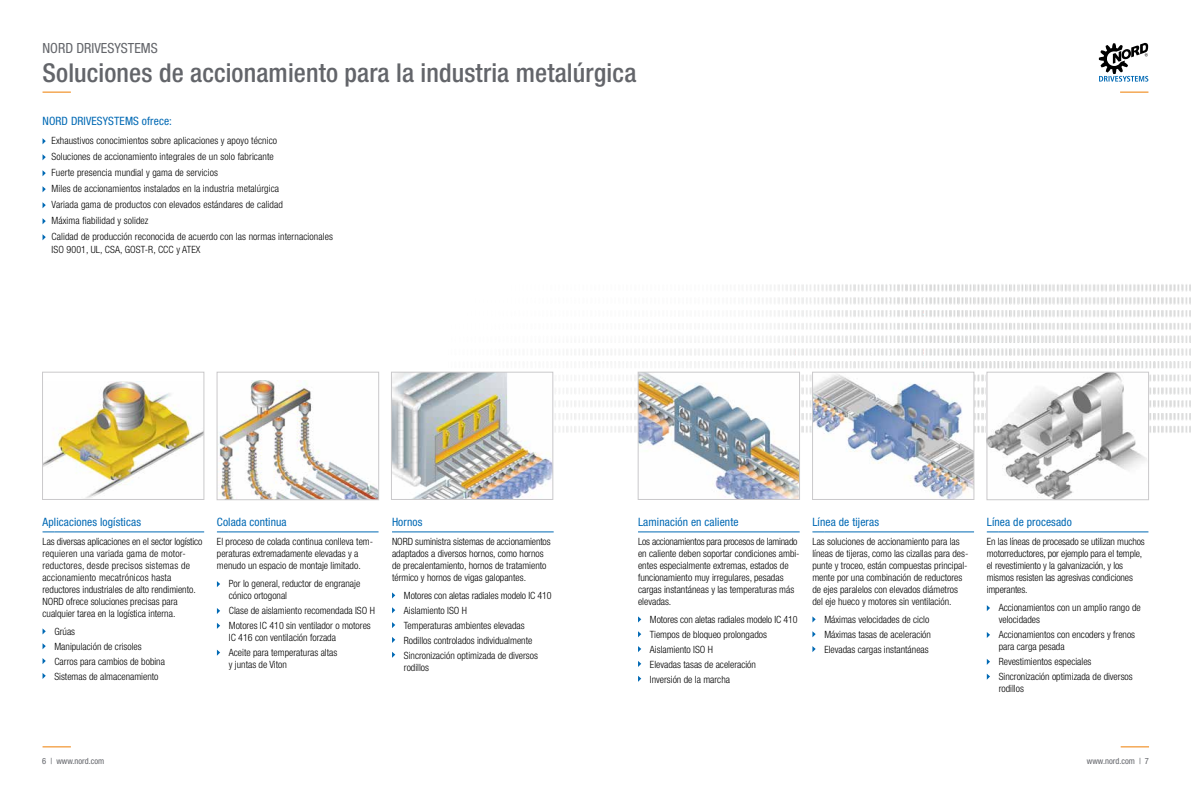
<style>
.page{position:relative;width:1191px;height:792px;background:#fff}
.page>*{position:absolute;margin:0;border:0;box-sizing:border-box;transform-origin:0 0}
.t1{font:500 condensed 26px "Helvetica Neue LT Std";letter-spacing:.005em;color:#63656a}
.t2{font:condensed 14px "Helvetica Neue LT Std";color:#63656a}
.t3{font:condensed 11.5px "Helvetica Neue LT Std";letter-spacing:.01em;color:#0069b4}
.t4{font:300 condensed 10px/12px "Helvetica Neue LT Std";color:#000}
.t5{font:condensed 8.5px "Helvetica Neue LT Std";color:#63656a}
</style>
<div class="page">
<svg style="left:43px;top:746px;width:28px;height:1px"></svg>
<svg style="left:43px;top:92px;width:28px;height:1px"></svg>
<svg style="left:1120px;top:92px;width:28px;height:1px"></svg>
<svg style="left:1098px;top:43px;width:50px;height:39px"></svg>
<svg style="left:1120px;top:746px;width:29px;height:1px"></svg>
<img style="left:449px;top:284px;width:742px;height:151px">
<img style="left:219px;top:381px;width:158px;height:117px">
<div style="left:217px;top:372px;width:162px;height:128px;border:1px solid #cac9cb"></div>
<img style="left:393px;top:374px;width:158px;height:124px">
<div style="left:391px;top:372px;width:162px;height:128px;border:1px solid #cac9cb"></div>
<img style="left:640px;top:374px;width:157px;height:124px">
<div style="left:638px;top:372px;width:161px;height:128px;border:1px solid #cac9cb"></div>
<img style="left:814px;top:374px;width:158px;height:124px">
<div style="left:812px;top:372px;width:162px;height:128px;border:1px solid #cac9cb"></div>
<img style="left:988px;top:374px;width:158px;height:124px">
<div style="left:986px;top:372px;width:162px;height:128px;border:1px solid #cac9cb"></div>
<img style="left:44px;top:381px;width:158px;height:117px">
<div style="left:42px;top:372px;width:162px;height:128px;border:1px solid #cac9cb"></div>
<hr style="left:54px;top:532px;width:150px;height:1px;background:#0069b4">
<svg style="left:43px;top:643px;width:3px;height:6px"></svg>
<svg style="left:43px;top:658px;width:3px;height:6px"></svg>
<svg style="left:43px;top:673px;width:3px;height:6px"></svg>
<svg style="left:217px;top:532px;width:12px;height:1px"></svg>
<hr style="left:229px;top:532px;width:149px;height:1px;background:#0069b4">
<svg style="left:217px;top:581px;width:3px;height:6px"></svg>
<svg style="left:217px;top:608px;width:3px;height:6px"></svg>
<svg style="left:217px;top:623px;width:3px;height:6px"></svg>
<svg style="left:217px;top:650px;width:3px;height:6px"></svg>
<svg style="left:392px;top:532px;width:12px;height:1px"></svg>
<hr style="left:404px;top:532px;width:149px;height:1px;background:#0069b4">
<svg style="left:392px;top:592px;width:3px;height:6px"></svg>
<svg style="left:392px;top:607px;width:3px;height:6px"></svg>
<svg style="left:392px;top:622px;width:3px;height:6px"></svg>
<svg style="left:392px;top:637px;width:3px;height:6px"></svg>
<svg style="left:392px;top:652px;width:3px;height:6px"></svg>
<svg style="left:638px;top:532px;width:12px;height:1px"></svg>
<hr style="left:650px;top:532px;width:149px;height:1px;background:#0069b4">
<svg style="left:638px;top:616px;width:3px;height:6px"></svg>
<svg style="left:638px;top:631px;width:3px;height:6px"></svg>
<svg style="left:638px;top:646px;width:3px;height:6px"></svg>
<svg style="left:638px;top:661px;width:3px;height:6px"></svg>
<svg style="left:638px;top:676px;width:3px;height:6px"></svg>
<svg style="left:812px;top:532px;width:12px;height:1px"></svg>
<hr style="left:824px;top:532px;width:150px;height:1px;background:#0069b4">
<svg style="left:812px;top:616px;width:3px;height:6px"></svg>
<svg style="left:812px;top:631px;width:3px;height:6px"></svg>
<svg style="left:812px;top:646px;width:3px;height:6px"></svg>
<svg style="left:986px;top:532px;width:12px;height:1px"></svg>
<hr style="left:998px;top:532px;width:150px;height:1px;background:#0069b4">
<svg style="left:986px;top:605px;width:4px;height:6px"></svg>
<svg style="left:986px;top:632px;width:4px;height:6px"></svg>
<svg style="left:986px;top:659px;width:4px;height:6px"></svg>
<svg style="left:986px;top:674px;width:4px;height:6px"></svg>
<svg style="left:43px;top:138px;width:3px;height:6px"></svg>
<svg style="left:43px;top:154px;width:3px;height:6px"></svg>
<svg style="left:43px;top:170px;width:3px;height:6px"></svg>
<svg style="left:43px;top:186px;width:3px;height:6px"></svg>
<svg style="left:43px;top:202px;width:3px;height:6px"></svg>
<svg style="left:43px;top:218px;width:3px;height:6px"></svg>
<svg style="left:43px;top:234px;width:3px;height:6px"></svg>
<h2 class="t2" style="left:43px;top:40px;width:117px">NORD DRIVESYSTEMS</h2>
<h1 class="t1" style="left:43px;top:57px;width:595px">Soluciones de accionamiento para la industria metalúrgica</h1>
<p class="t3" style="left:43px;top:114px;width:131px">NORD DRIVESYSTEMS ofrece:</p>
<p class="t4" style="left:52px;top:133px;width:283px;line-height:16px">Exhaustivos conocimientos sobre aplicaciones y apoyo técnico<br>Soluciones de accionamiento integrales de un solo fabricante<br>Fuerte presencia mundial y gama de servicios<br>Miles de accionamientos instalados en la industria metalúrgica<br>Variada gama de productos con elevados estándares de calidad<br>Máxima fiabilidad y solidez<br>Calidad de producción reconocida de acuerdo con las normas internacionales</p>
<p class="t4" style="left:52px;top:244px;width:150px">ISO 9001, UL, CSA, GOST-R, CCC y ATEX</p>
<p class="t3" style="left:43px;top:515px;width:100px">Aplicaciones logísticas</p>
<p class="t4" style="left:43px;top:535px;width:161px">Las diversas aplicaciones en el sector logístico requieren una variada gama de motor&shy;reductores, desde precisos sistemas de accionamiento mecatrónicos hasta reductores industriales de alto rendimiento.<br>NORD ofrece soluciones precisas para cualquier tarea en la logística interna.</p>
<p class="t4" style="left:54px;top:624px;width:112px;line-height:14.8px">Grúas<br>Manipulación de crisoles<br>Carros para cambios de bobina<br>Sistemas de almacenamiento</p>
<p class="t3" style="left:217px;top:515px;width:71px">Colada continua</p>
<p class="t4" style="left:217px;top:535px;width:158px">El proceso de colada continua conlleva tem&shy;peraturas extremadamente elevadas y a menudo un espacio de montaje limitado.</p>
<p class="t4" style="left:229px;top:578px;width:133px">Por lo general, reductor de engranaje cónico ortogonal</p>
<p class="t4" style="left:229px;top:603px;width:148px;line-height:14.8px">Clase de aislamiento recomendada ISO H<br>Motores IC 410 sin ventilador o motores</p>
<p class="t4" style="left:229px;top:630px;width:110px;line-height:14.8px">IC 416 con ventilación forzada<br>Aceite para temperaturas altas</p>
<p class="t4" style="left:229px;top:658px;width:60px">y juntas de Viton</p>
<p class="t3" style="left:392px;top:515px;width:32px">Hornos</p>
<p class="t4" style="left:392px;top:535px;width:160px">NORD suministra sistemas de accionamientos adaptados a diversos hornos, como hornos de precalentamiento, hornos de tratamiento térmico y hornos de vigas galopantes.</p>
<p class="t4" style="left:404px;top:588px;width:149px;line-height:14.8px">Motores con aletas radiales modelo IC 410<br>Aislamiento ISO H<br>Temperaturas ambientes elevadas Rodillos controlados individualmente Sincronización optimizada de diversos</p>
<p class="t4" style="left:404px;top:661px;width:27px">rodillos</p>
<p class="t3" style="left:638px;top:515px;width:102px">Laminación en caliente</p>
<p class="t4" style="left:638px;top:535px;width:163px">Los accionamientos para procesos de laminado en caliente deben soportar condiciones ambi&shy;entes especialmente extremas, estados de funcionamiento muy irregulares, pesadas cargas instantáneas y las temperaturas más elevadas.</p>
<p class="t4" style="left:650px;top:612px;width:149px;line-height:14.8px">Motores con aletas radiales modelo IC 410<br>Tiempos de bloqueo prolongados<br>Aislamiento ISO H<br>Elevadas tasas de aceleración<br>Inversión de la marcha</p>
<p class="t3" style="left:812px;top:515px;width:68px">Línea de tijeras</p>
<p class="t4" style="left:812px;top:535px;width:157px">Las soluciones de accionamiento para las líneas de tijeras, como las cizallas para des&shy;punte y troceo, están compuestas principal&shy;mente por una combinación de reductores de ejes paralelos con elevados diámetros del eje hueco y motores sin ventilación.</p>
<p class="t4" style="left:824px;top:612px;width:108px;line-height:14.8px">Máximas velocidades de ciclo<br>Máximas tasas de aceleración<br>Elevadas cargas instantáneas</p>
<p class="t3" style="left:986px;top:515px;width:86px">Línea de procesado</p>
<p class="t4" style="left:986px;top:535px;width:159px">En las líneas de procesado se utilizan muchos motorreductores, por ejemplo para el temple, el revestimiento y la galvanización, y los mismos resisten las agresivas condiciones imperantes.</p>
<p class="t4" style="left:998px;top:602px;width:143px">Accionamientos con un amplio rango de velocidades</p>
<p class="t4" style="left:998px;top:628px;width:138px">Accionamientos con encoders y frenos para carga pesada</p>
<p class="t4" style="left:998px;top:654px;width:135px;line-height:14.8px">Revestimientos especiales<br>Sincronización optimizada de diversos</p>
<p class="t4" style="left:998px;top:682px;width:27px">rodillos</p>
<p class="t5" style="left:42px;top:756px;width:64px">6 | www.nord.com</p>
<p class="t5" style="left:1087px;top:756px;width:64px">www.nord.com | 7</p>
</div>
